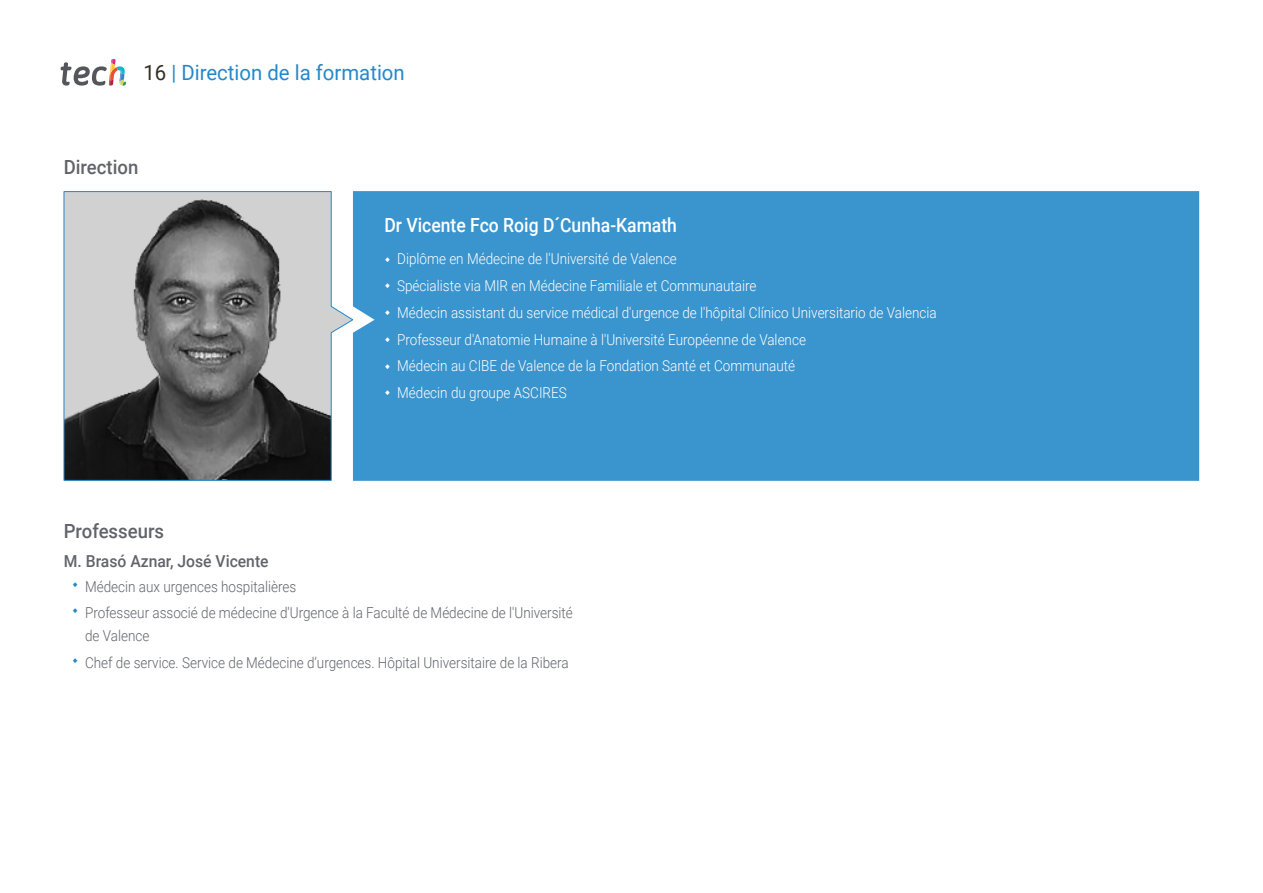
<style>
.page{position:relative;width:1263px;height:893px;background:#fff}
.page>*{position:absolute;margin:0;border:0;box-sizing:border-box;transform-origin:0 0}
.t1{font:21px "Roboto";color:#2488c9}
.t2{font:500 19.5px "Roboto";color:#fff;scale:.9 1}
.t3{font:500 19.5px "Roboto";color:#61646a;scale:.95 1}
.t4{font:500 16.5px "Roboto";color:#61646a;scale:.95 1}
.t5{font:300 15px/26.7px "Roboto";color:#fff;scale:.9 1}
.t6{font:300 15px/26.7px "Roboto";color:#61646a;scale:.9 1}
.s1{color:#312e20}
</style>
<div class="page">
<div style="left:353px;top:191px;width:846px;height:290px;background:#3a94ce"></div>
<svg style="left:64px;top:191px;width:289px;height:290px;background:#8b8d8d"></svg>
<svg style="left:61px;top:59px;width:65px;height:27px"></svg>
<svg style="left:385px;top:257px;width:5px;height:5px"></svg>
<svg style="left:385px;top:283px;width:5px;height:5px"></svg>
<svg style="left:385px;top:310px;width:5px;height:5px"></svg>
<svg style="left:385px;top:337px;width:5px;height:5px"></svg>
<svg style="left:385px;top:364px;width:5px;height:5px"></svg>
<svg style="left:385px;top:390px;width:5px;height:5px"></svg>
<h1 class="t1" style="left:144px;top:57px;width:263px"><span class="s1">16</span> | Direction de la formation</h1>
<h2 class="t3" style="left:64px;top:153px;width:80px">Direction</h2>
<h2 class="t2" style="left:384px;top:212px;width:327px">Dr Vicente Fco Roig D´Cunha-Kamath</h2>
<p class="t5" style="left:397px;top:245px;width:601px">Diplôme en Médecine de l'Université de Valence<br>Spécialiste via MIR en Médecine Familiale et Communautaire<br>Médecin assistant du service médical d'urgence de l'hôpital Clínico Universitario de Valencia Professeur d'Anatomie Humaine à l'Université Européenne de Valence<br>Médecin au CIBE de Valence de la Fondation Santé et Communauté<br>Médecin du groupe ASCIRES</p>
<h2 class="t3" style="left:64px;top:517px;width:107px">Professeurs</h2>
<p class="t4" style="left:64px;top:550px;width:217px">M. Brasó Aznar, José Vicente</p>
<p class="t6" style="left:85px;top:572px;width:544px">Médecin aux urgences hospitalières<br>Professeur associé de médecine d'Urgence à la Faculté de Médecine de l'Université</p>
<p class="t6" style="left:85px;top:622px;width:539px">de Valence<br>Chef de service. Service de Médecine d’urgences. Hôpital Universitaire de la Ribera</p>
</div>
